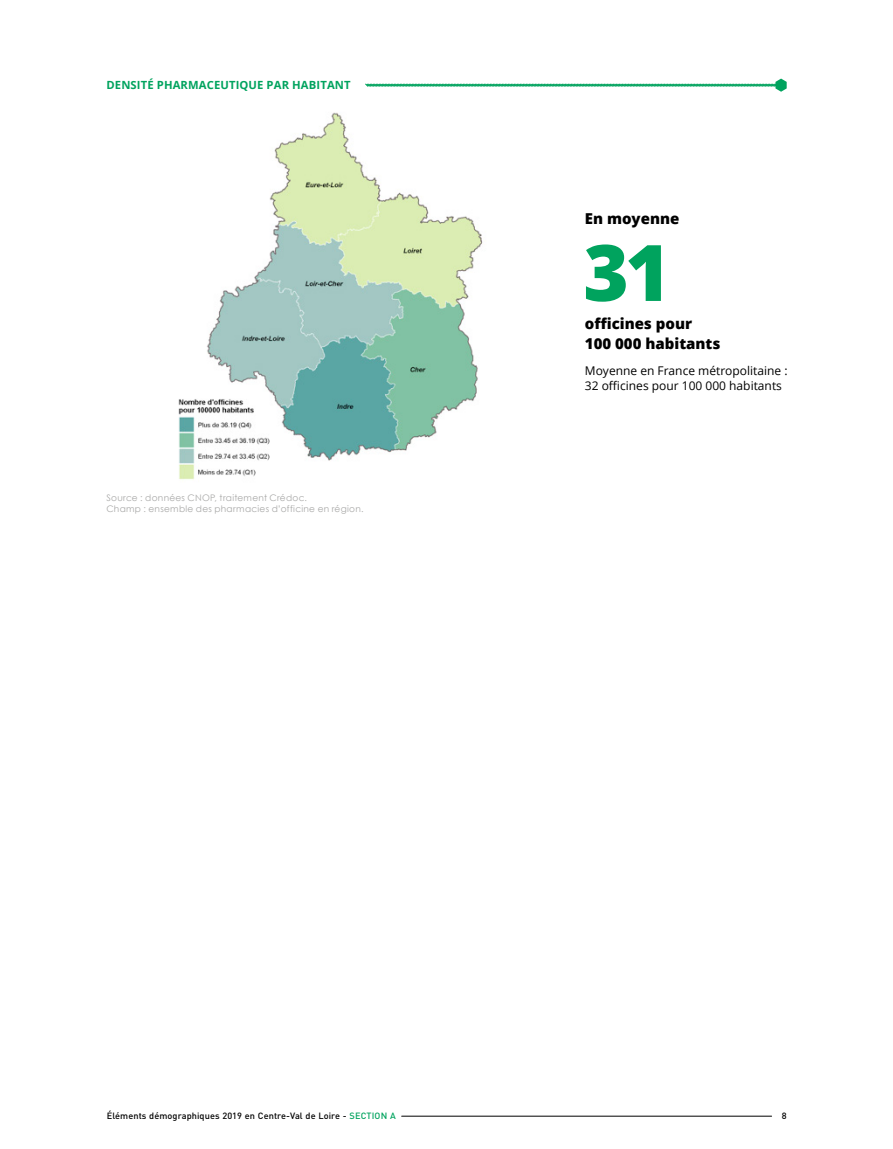
<style>
.page{position:relative;width:893px;height:1149px;background:#fff}
.page>*{position:absolute;margin:0;border:0;box-sizing:border-box;transform-origin:0 0}
.t1{font:800 77.85px "Open Sans";color:#00a35e}
.t2{font:800 15px/19.5px "Open Sans";color:#000}
.t3{font:12px/14.4px "Open Sans";color:#000}
.t4{font:700 11.25px "Open Sans";letter-spacing:.01em;color:#00a35e}
.t5{font:9px/10.8px "Century Gothic";letter-spacing:.03em;color:#a8a8a7}
.t6{font:500 9px "DIN Pro";letter-spacing:.01em;color:#000}
.s1{color:#00a35e}
</style>
<div class="page">
<hr style="left:402px;top:1115px;width:370px;height:1px;background:#000">
<img style="left:178px;top:112px;width:305px;height:368px">
<svg style="left:365px;top:79px;width:422px;height:13px"></svg>
<p class="t4" style="left:106px;top:77px;width:246px">DENSITÉ PHARMACEUTIQUE PAR HABITANT</p>
<p class="t5" style="left:106px;top:492px;width:259px">Source : données CNOP, traitement Crédoc.<br>Champ : ensemble des pharmacies d’officine en région.</p>
<h2 class="t2" style="left:585px;top:208px;width:96px">En moyenne</h2>
<h1 class="t1" style="left:583px;top:213px;width:89px">31</h1>
<h2 class="t2" style="left:585px;top:313px;width:137px">officines pour<br>100 000 habitants</h2>
<h3 class="t3" style="left:585px;top:363px;width:204px">Moyenne en France métropolitaine :<br>32 officines pour 100 000 habitants</h3>
<p class="t6" style="left:107px;top:1109px;width:290px">Éléments démographiques 2019 en Centre-Val de Loire - <span class="s1">SECTION A</span></p>
<p class="t6" style="left:782px;top:1109px;width:6px">8</p>
</div>
